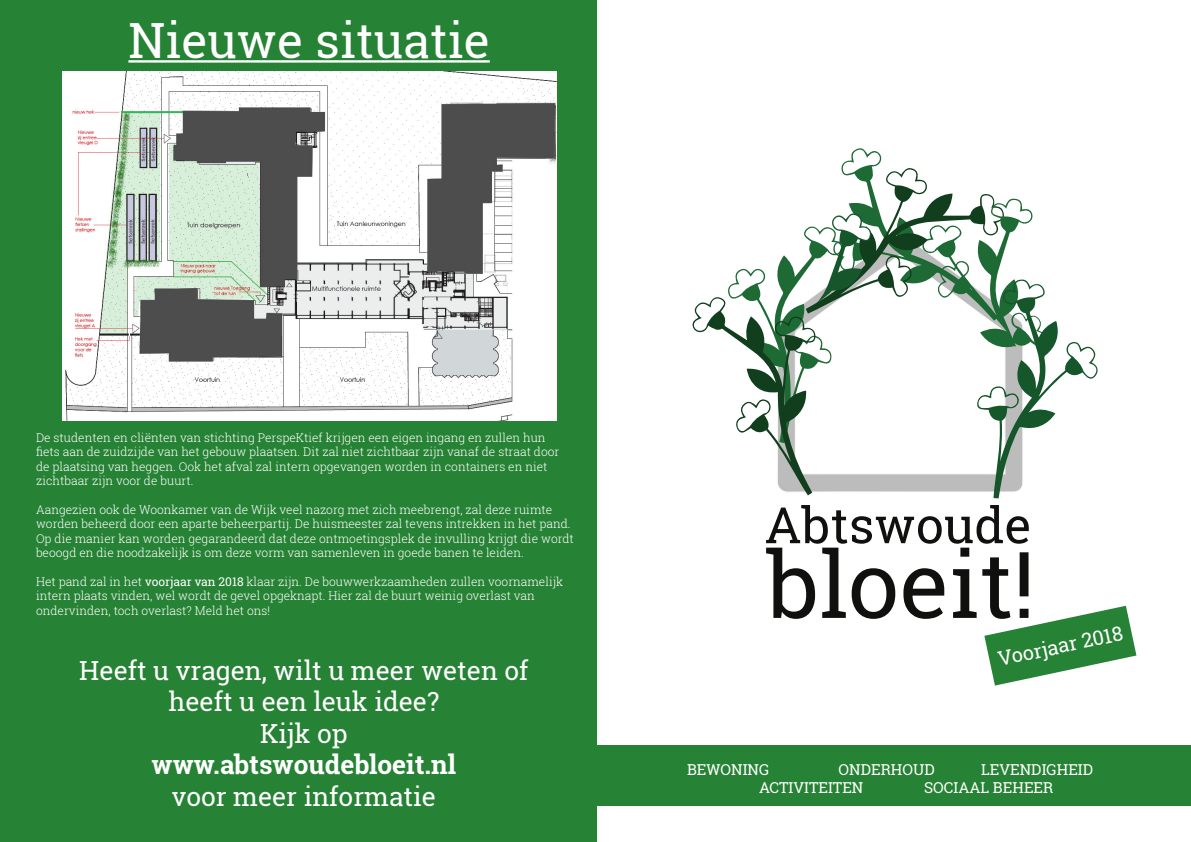
<style>
.page{position:relative;width:1191px;height:842px;background:#fff}
.page>*{position:absolute;margin:0;border:0;box-sizing:border-box;transform-origin:0 0}
.t1{font:92.3px "Roboto Slab";color:#040503}
.t2{font:50.1px "Roboto Slab";color:#040503}
.t3{font:48.5px "Roboto Slab";color:#fff}
.t4{font:26.3px/31.6px "Roboto Slab";color:#fff;text-align:center}
.t5{font:700 26.3px "Roboto Slab";color:#fff}
.t6{font:20px "Roboto Slab";color:#fff}
.t7{font:15px "Roboto Slab";color:#fff}
.t8{font:300 12px/14.4px "Roboto Slab";color:#fff}
.s1{font-weight:400}
</style>
<div class="page">
<div style="left:578px;top:746px;width:613px;height:60px;background:#268234"></div>
<svg style="left:692px;top:148px;width:406px;height:350px"></svg>
<div style="left:0;top:0;width:596px;height:842px;background:#268234"></div>
<img style="left:62px;top:71px;width:494px;height:350px">
<hr style="left:128px;top:60px;width:362px;height:3px;background:#fff">
<svg style="left:984px;top:606px;width:152px;height:80px"></svg>
<p class="t3" style="left:128px;top:7px;width:363px">Nieuwe situatie</p>
<p class="t8" style="left:36px;top:430px;width:525px">De studenten en cliënten van stichting PerspeKtief krijgen een eigen ingang en zullen hun fiets aan de zuidzijde van het gebouw plaatsen. Dit zal niet zichtbaar zijn vanaf de straat door de plaatsing van heggen. Ook het afval zal intern opgevangen worden in containers en niet zichtbaar zijn voor de buurt.</p>
<p class="t8" style="left:36px;top:502px;width:539px">Aangezien ook de Woonkamer van de Wijk veel nazorg met zich meebrengt, zal deze ruimte worden beheerd door een aparte beheerpartij. De huismeester zal tevens intrekken in het pand.<br>Op die manier kan worden gegarandeerd dat deze ontmoetingsplek de invulling krijgt die wordt beoogd en die noodzakelijk is om deze vorm van samenleven in goede banen te leiden.</p>
<p class="t8" style="left:36px;top:574px;width:528px">Het pand zal in het <span class="s1">voorjaar van 2018</span> klaar zijn. De bouwwerkzaamheden zullen voornamelijk intern plaats vinden, wel wordt de gevel opgeknapt. Hier zal de buurt weinig overlast van ondervinden, toch overlast? Meld het ons!</p>
<p class="t4" style="left:79px;top:654px;width:451px">Heeft u vragen, wilt u meer weten of heeft u een leuk idee?</p>
<p class="t4" style="left:260px;top:717px;width:89px">Kijk op</p>
<p class="t5" style="left:152px;top:747px;width:306px">www.abtswoudebloeit.nl</p>
<p class="t4" style="left:172px;top:780px;width:266px">voor meer informatie</p>
<h2 class="t2" style="left:764px;top:491px;width:268px">Abtswoude</h2>
<h1 class="t1" style="left:766px;top:521px;width:270px">bloeit!</h1>
<p class="t6" style="left:995px;top:646px;width:129px;rotate:-12deg">Voorjaar 2018</p>
<p class="t7" style="left:687px;top:759px;width:84px">BEWONING</p>
<p class="t7" style="left:838px;top:759px;width:98px">ONDERHOUD</p>
<p class="t7" style="left:981px;top:759px;width:114px">LEVENDIGHEID</p>
<p class="t7" style="left:759px;top:777px;width:106px">ACTIVITEITEN</p>
<p class="t7" style="left:924px;top:777px;width:131px">SOCIAAL BEHEER</p>
</div>
